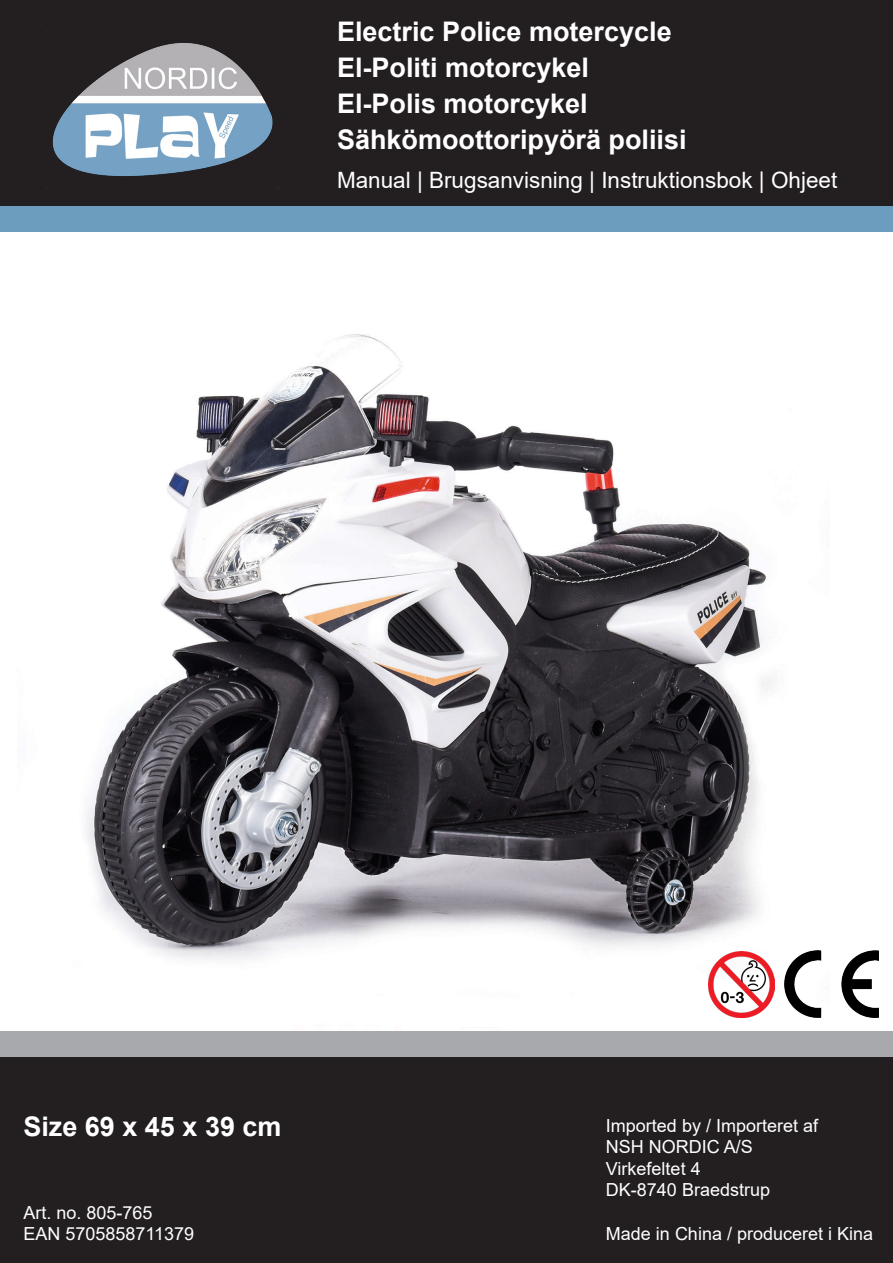
<style>
.page{position:relative;width:893px;height:1263px;background:#fff}
.page>*{position:absolute;margin:0;border:0;box-sizing:border-box;transform-origin:0 0}
.t1{font:700 27px "Arial";color:#fff}
.t2{font:22.5px "Arial";color:#fff}
.t3{font:18px "Arial";color:#fff}
</style>
<div class="page">
<div style="left:0;top:0;width:893px;height:206px;background:#231f20"></div>
<div style="left:0;top:1057px;width:893px;height:206px;background:#231f20"></div>
<img style="left:86px;top:334px;width:736px;height:684px">
<div style="left:0;top:1031px;width:893px;height:26px;background:#a8a9ad"></div>
<img style="left:785px;top:950px;width:93px;height:67px">
<img style="left:708px;top:951px;width:66px;height:67px">
<img style="left:52px;top:43px;width:221px;height:133px">
<div style="left:0;top:206px;width:893px;height:26px;background:#6c9dbe"></div>
<p class="t1" style="left:337px;top:12px;width:336px">Electric Police motercycle</p>
<p class="t1" style="left:337px;top:48px;width:254px">El-Politi motorcykel</p>
<p class="t1" style="left:337px;top:84px;width:252px">El-Polis motorcykel</p>
<p class="t1" style="left:337px;top:120px;width:351px">Sähkömoottoripyörä poliisi</p>
<p class="t2" style="left:337px;top:164px;width:502px">Manual | Brugsanvisning | Instruktionsbok | Ohjeet</p>
<p class="t1" style="left:23px;top:1107px;width:260px">Size 69 x 45 x 39 cm</p>
<p class="t3" style="left:606px;top:1113px;width:214px">Imported by / Importeret af</p>
<p class="t3" style="left:606px;top:1134px;width:149px">NSH NORDIC A/S</p>
<p class="t3" style="left:606px;top:1156px;width:96px">Virkefeltet 4</p>
<p class="t3" style="left:606px;top:1177px;width:166px">DK-8740 Braedstrup</p>
<p class="t3" style="left:606px;top:1221px;width:269px">Made in China / produceret i Kina</p>
<p class="t3" style="left:23px;top:1200px;width:131px">Art. no. 805-765</p>
<p class="t3" style="left:23px;top:1221px;width:172px">EAN 5705858711379</p>
</div>
